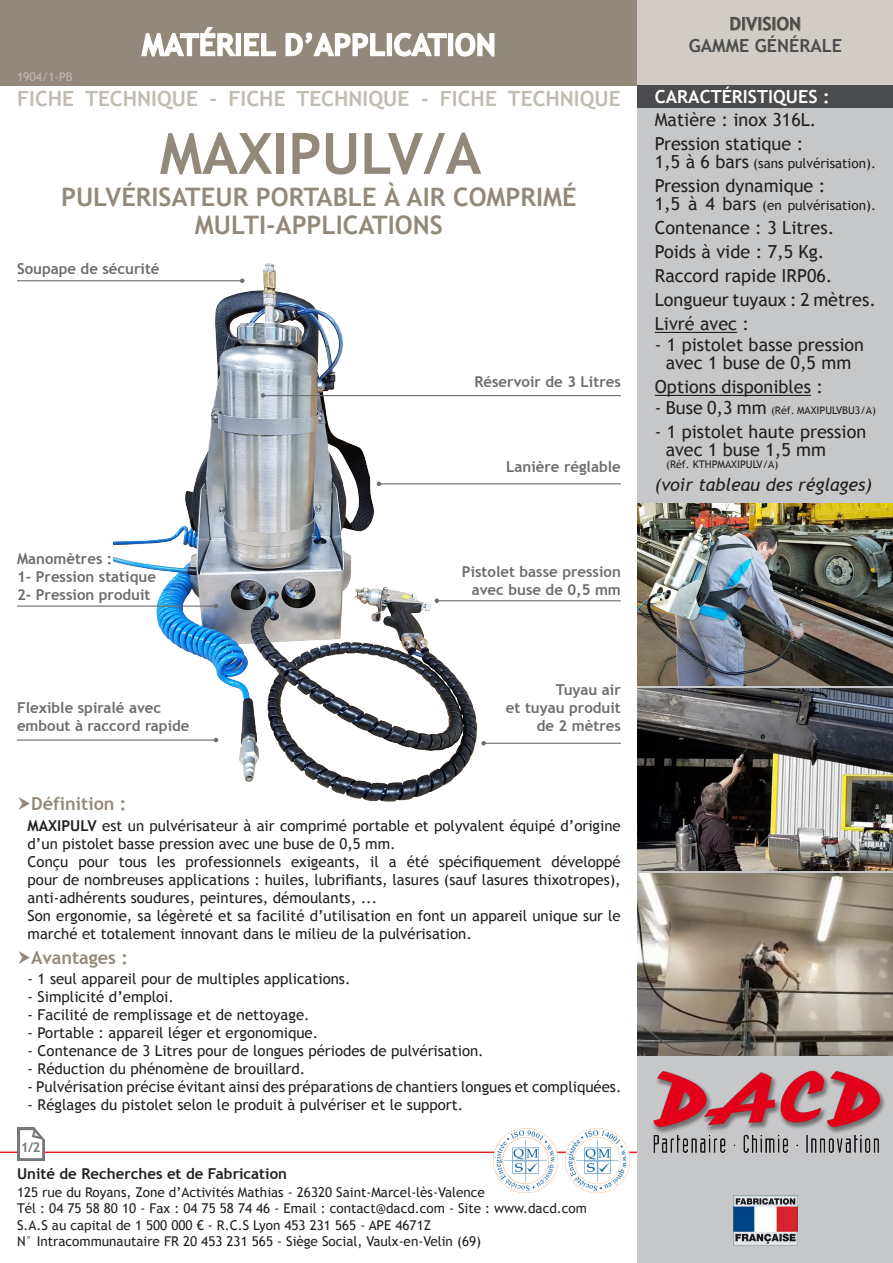
<style>
.page{position:relative;width:893px;height:1263px;background:#fff}
.page>*{position:absolute;margin:0;border:0;box-sizing:border-box;transform-origin:0 0}
.t1{font:700 57px "Trebuchet MS";color:#93897b}
.t2{font:700 30px "Trebuchet MS";color:#fff}
.t3{font:700 25.5px "Trebuchet MS";color:#93897b}
.t4{font:700 21px "Trebuchet MS";color:#c2bbb2}
.t5{font:18px/18px "Trebuchet MS";color:#231f20}
.t6{font:italic 18px "Trebuchet MS";color:#231f20}
.t7{font:700 18px "Trebuchet MS";color:#4b4c4d}
.t8{font:700 18px "Trebuchet MS";color:#93897b}
.t9{font:700 18px "Trebuchet MS";color:#fff}
.t10{font:15px/18px "Trebuchet MS";color:#231f20}
.t11{font:700 15px "Trebuchet MS";color:#6c6d70}
.t12{font:700 15px "Trebuchet MS";color:#231f20}
.t13{font:13.5px "Trebuchet MS";color:#231f20}
.t14{font:700 13.5px "Trebuchet MS";color:#76787b}
.t15{font:12px "Trebuchet MS";color:#c2bbb2}
.t16{font:10.5px "Trebuchet MS";color:#231f20}
.s1{font-weight:700}
.s2{font-size:18px}
</style>
<div class="page">
<hr style="left:0;top:1151px;width:644px;height:2px;background:#ee1d23">
<div style="left:638px;top:107px;width:255px;height:1156px;background:#c6c7c8"></div>
<div style="left:0;top:0;width:893px;height:85px;background:#93897b"></div>
<div style="left:638px;top:0;width:255px;height:85px;background:#d1ccc5"></div>
<div style="left:638px;top:85px;width:255px;height:22px;background:#4b4c4d"></div>
<img style="left:638px;top:688px;width:255px;height:183px">
<img style="left:638px;top:503px;width:255px;height:183px">
<img style="left:638px;top:873px;width:255px;height:183px">
<svg style="left:141px;top:27px;width:96px;height:30px"></svg>
<div style="left:236px;top:33px;width:5px;height:23px;border:2px solid #fff"></div>
<svg style="left:244px;top:33px;width:32px;height:24px"></svg>
<svg style="left:285px;top:32px;width:101px;height:25px"></svg>
<div style="left:387px;top:33px;width:5px;height:23px;border:2px solid #fff"></div>
<svg style="left:394px;top:32px;width:53px;height:25px"></svg>
<div style="left:448px;top:33px;width:5px;height:23px;border:2px solid #fff"></div>
<svg style="left:455px;top:32px;width:40px;height:25px"></svg>
<svg style="left:730px;top:16px;width:71px;height:15px"></svg>
<hr style="left:655px;top:332px;width:82px;height:1px;background:#231f20">
<hr style="left:655px;top:395px;width:156px;height:1px;background:#231f20">
<img style="left:113px;top:263px;width:426px;height:539px">
<img style="left:733px;top:1195px;width:65px;height:51px">
<img style="left:638px;top:1059px;width:255px;height:101px">
<hr style="left:17px;top:280px;width:225px;height:1px;background:#6c6d70">
<svg style="left:240px;top:279px;width:4px;height:4px"></svg>
<hr style="left:17px;top:605px;width:199px;height:2px;background:#6c6d70">
<svg style="left:214px;top:604px;width:4px;height:4px"></svg>
<hr style="left:17px;top:739px;width:199px;height:2px;background:#6c6d70">
<svg style="left:214px;top:738px;width:4px;height:4px"></svg>
<hr style="left:263px;top:395px;width:358px;height:1px;background:#6c6d70">
<svg style="left:261px;top:393px;width:4px;height:5px"></svg>
<hr style="left:379px;top:483px;width:242px;height:1px;background:#6c6d70">
<svg style="left:377px;top:482px;width:4px;height:4px"></svg>
<hr style="left:437px;top:600px;width:184px;height:1px;background:#6c6d70">
<svg style="left:435px;top:598px;width:4px;height:5px"></svg>
<hr style="left:484px;top:743px;width:137px;height:1px;background:#6c6d70">
<svg style="left:481px;top:741px;width:5px;height:4px"></svg>
<img style="left:17px;top:1128px;width:27px;height:33px">
<img style="left:489px;top:1128px;width:145px;height:66px">
<p class="t15" style="left:17px;top:70px;width:57px">1904/1-PB</p>
<p class="t2" style="left:142px;top:26px;width:355px">MATÉRIEL D’APPLICATION</p>
<p class="t7" style="left:730px;top:13px;width:73px">DIVISION</p>
<p class="t7" style="left:689px;top:34px;width:155px">GAMME GÉNÉRALE</p>
<p class="t4" style="left:17px;top:86px;width:605px">FICHE TECHNIQUE - FICHE TECHNIQUE - FICHE TECHNIQUE</p>
<p class="t9" style="left:655px;top:85px;width:176px">CARACTÉRISTIQUES :</p>
<p class="t1" style="left:160px;top:118px;width:323px">MAXIPULV/A</p>
<p class="t3" style="left:61px;top:181px;width:517px">PULVÉRISATEUR PORTABLE À AIR COMPRIMÉ</p>
<p class="t3" style="left:195px;top:209px;width:249px">MULTI-APPLICATIONS</p>
<p class="t11" style="left:17px;top:259px;width:144px">Soupape de sécurité</p>
<p class="t11" style="left:17px;top:549px;width:97px">Manomètres :</p>
<p class="t11" style="left:17px;top:567px;width:140px">1- Pression statique</p>
<p class="t11" style="left:17px;top:585px;width:135px">2- Pression produit</p>
<p class="t11" style="left:17px;top:698px;width:146px">Flexible spiralé avec</p>
<p class="t11" style="left:17px;top:716px;width:174px">embout à raccord rapide</p>
<p class="t11" style="left:474px;top:373px;width:148px">Réservoir de 3 Litres</p>
<p class="t11" style="left:506px;top:457px;width:116px">Lanière réglable</p>
<p class="t11" style="left:462px;top:562px;width:160px">Pistolet basse pression</p>
<p class="t11" style="left:472px;top:580px;width:151px">avec buse de 0,5 mm</p>
<p class="t11" style="left:556px;top:681px;width:66px">Tuyau air</p>
<p class="t11" style="left:506px;top:699px;width:116px">et tuyau produit</p>
<p class="t11" style="left:537px;top:717px;width:86px">de 2 mètres</p>
<p class="t8" style="left:31px;top:792px;width:97px">Définition :</p>
<p class="t10" style="left:28px;top:817px;width:595px"><span class="s1">MAXIPULV</span> est un pulvérisateur à air comprimé portable et polyvalent équipé d’origine</p>
<p class="t10" style="left:28px;top:835px;width:370px">d’un pistolet basse pression avec une buse de 0,5 mm.</p>
<p class="t10" style="left:28px;top:853px;width:595px">Conçu pour tous les professionnels exigeants, il a été spécifiquement développé</p>
<p class="t10" style="left:28px;top:871px;width:595px">pour de nombreuses applications : huiles, lubrifiants, lasures (sauf lasures thixotropes),</p>
<p class="t10" style="left:28px;top:889px;width:351px">anti-adhérents soudures, peintures, démoulants, ...</p>
<p class="t10" style="left:28px;top:907px;width:595px">Son ergonomie, sa légèreté et sa facilité d’utilisation en font un appareil unique sur le marché et totalement innovant dans le milieu de la pulvérisation.</p>
<p class="t8" style="left:31px;top:947px;width:98px">Avantages :</p>
<p class="t10" style="left:28px;top:970px;width:324px">- 1 seul appareil pour de multiples applications.</p>
<p class="t10" style="left:28px;top:988px;width:148px">- Simplicité d’emploi.</p>
<p class="t10" style="left:28px;top:1006px;width:284px">- Facilité de remplissage et de nettoyage.</p>
<p class="t10" style="left:28px;top:1024px;width:292px">- Portable : appareil léger et ergonomique.</p>
<p class="t10" style="left:28px;top:1042px;width:458px">- Contenance de 3 Litres pour de longues périodes de pulvérisation.</p>
<p class="t10" style="left:28px;top:1060px;width:279px">- Réduction du phénomène de brouillard.</p>
<p class="t10" style="left:28px;top:1078px;width:595px">- Pulvérisation précise évitant ainsi des préparations de chantiers longues et compliquées.</p>
<p class="t10" style="left:28px;top:1096px;width:437px">- Réglages du pistolet selon le produit à pulvériser et le support.</p>
<p class="t14" style="left:21px;top:1139px;width:21px">1/2</p>
<p class="t12" style="left:17px;top:1164px;width:271px">Unité de Recherches et de Fabrication</p>
<p class="t13" style="left:17px;top:1184px;width:469px">125 rue du Royans, Zone d’Activités Mathias - 26320 Saint-Marcel-lès-Valence</p>
<p class="t13" style="left:17px;top:1201px;width:571px">Tél : 04 75 58 80 10 - Fax : 04 75 58 74 46 - Email : contact@dacd.com - Site : www.dacd.com</p>
<p class="t13" style="left:17px;top:1217px;width:416px">S.A.S au capital de 1 500 000 € - R.C.S Lyon 453 231 565 - APE 4671Z</p>
<p class="t13" style="left:17px;top:1233px;width:466px">N° Intracommunautaire FR 20 453 231 565 - Siège Social, Vaulx-en-Velin (69)</p>
<p class="t5" style="left:655px;top:111px;width:163px">Matière : inox 316L.</p>
<p class="t5" style="left:655px;top:135px;width:150px">Pression statique :</p>
<p class="t13" style="left:655px;top:155px;width:223px"><span class="s2">1,5 à 6 bars</span> (sans pulvérisation).</p>
<p class="t5" style="left:655px;top:177px;width:172px">Pression dynamique :</p>
<p class="t13" style="left:655px;top:197px;width:223px"><span class="s2">1,5 à 4 bars</span> (en pulvérisation).</p>
<p class="t5" style="left:655px;top:219px;width:181px">Contenance : 3 Litres.</p>
<p class="t5" style="left:655px;top:243px;width:171px">Poids à vide : 7,5 Kg.</p>
<p class="t5" style="left:655px;top:267px;width:179px">Raccord rapide IRP06.</p>
<p class="t5" style="left:655px;top:291px;width:223px">Longueur tuyaux : 2 mètres.</p>
<p class="t5" style="left:655px;top:315px;width:96px">Livré avec :</p>
<p class="t5" style="left:655px;top:336px;width:211px">- 1 pistolet basse pression</p>
<p class="t5" style="left:666px;top:354px;width:187px">avec 1 buse de 0,5 mm</p>
<p class="t5" style="left:655px;top:378px;width:170px">Options disponibles :</p>
<p class="t16" style="left:655px;top:404px;width:223px"><span class="s2">- Buse 0,3 mm</span> (Réf. MAXIPULVBU3/A)</p>
<p class="t5" style="left:666px;top:423px;width:202px;text-indent:-11px">- 1 pistolet haute pression avec 1 buse 1,5 mm</p>
<p class="t16" style="left:666px;top:458px;width:114px">(Réf. KTHPMAXIPULV/A)</p>
<p class="t6" style="left:655px;top:474px;width:219px">(voir tableau des réglages)</p>
</div>
